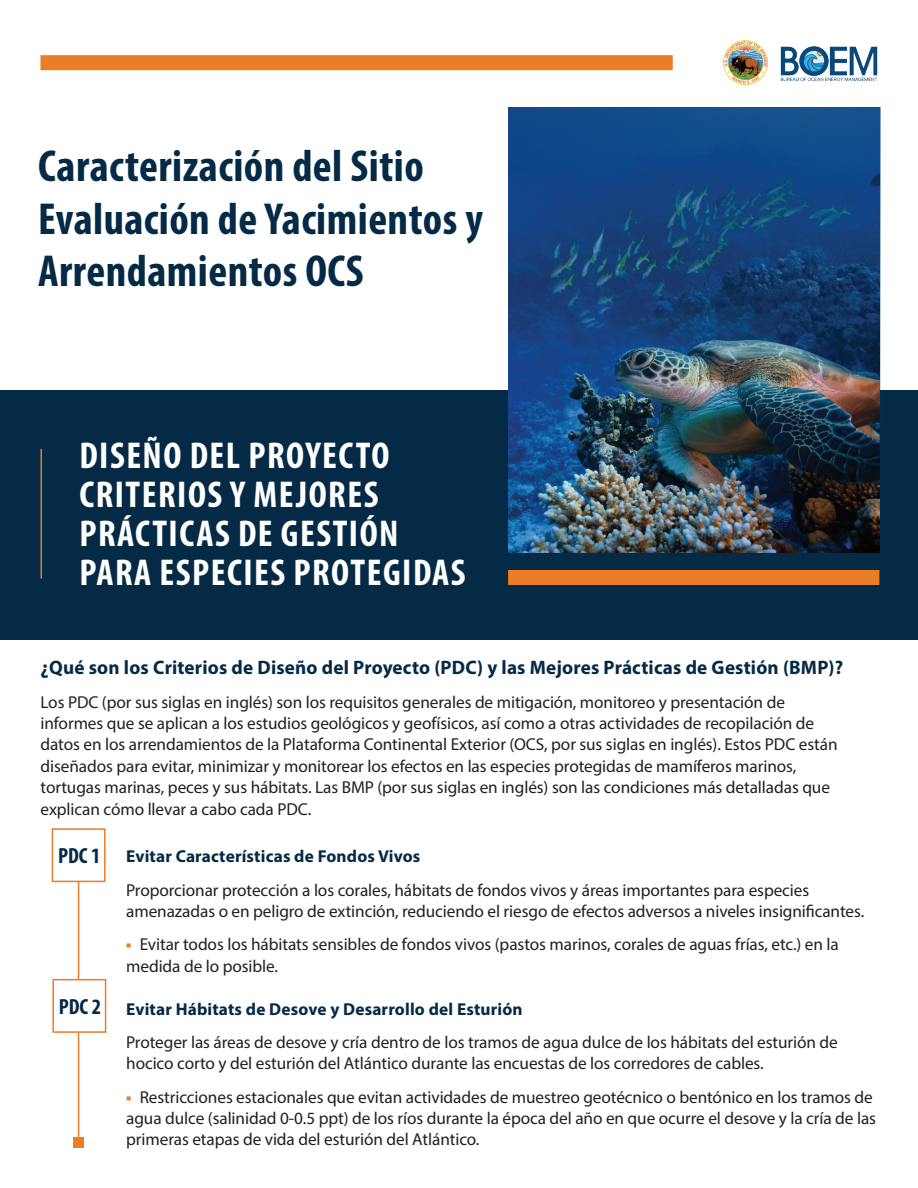
<style>
.page{position:relative;width:918px;height:1188px;background:#fff}
.page>*{position:absolute;margin:0;border:0;box-sizing:border-box;transform-origin:0 0}
.t1{font:700 condensed 45px/52.5px "Myriad Pro";letter-spacing:.01em;color:#042a46}
.t2{font:700 condensed 37.5px/39px "Myriad Pro";letter-spacing:.04em;color:#fff}
.t3{font:700 condensed 22.05px "Myriad Pro";color:#042a46}
.t4{font:700 19.5px "Myriad Pro";letter-spacing:.01em;color:#042a46}
.t5{font:17.25px/21.3px "Myriad Pro";letter-spacing:-.005em;color:#231f20}
.t6{font:700 17.25px "Myriad Pro";letter-spacing:.01em;color:#042a46}
.s1{font-family:"Source Sans Pro";color:#ea7d26}
</style>
<div class="page">
<div style="left:0;top:391px;width:918px;height:249px;background:#042a46"></div>
<img style="left:508px;top:107px;width:373px;height:446px">
<img style="left:780px;top:46px;width:98px;height:35px">
<hr style="left:40px;top:449px;width:2px;height:130px;background:#ea7d26">
<div style="left:508px;top:570px;width:371px;height:15px;background:#ea7d26"></div>
<div style="left:40px;top:55px;width:633px;height:15px;background:#ea7d26"></div>
<img style="left:724px;top:41px;width:44px;height:44px">
<hr style="left:78px;top:871px;width:1px;height:272px;background:#ea7d26">
<div style="left:52px;top:828px;width:54px;height:54px;background:#fff;border:2px solid #ea7d26"></div>
<div style="left:52px;top:979px;width:54px;height:54px;background:#fff;border:2px solid #ea7d26"></div>
<div style="left:74px;top:1137px;width:10px;height:11px;background:#ea7d26"></div>
<h1 class="t1" style="left:38px;top:139px;width:446px">Caracterización del Sitio<br>Evaluación de Yacimientos y<br>Arrendamientos OCS</h1>
<h2 class="t2" style="left:79px;top:435px;width:388px">DISEÑO DEL PROYECTO<br>CRITERIOS Y MEJORES<br>PRÁCTICAS DE GESTIÓN<br>PARA ESPECIES PROTEGIDAS</h2>
<p class="t4" style="left:40px;top:655px;width:804px">¿Qué son los Criterios de Diseño del Proyecto (PDC) y las Mejores Prácticas de Gestión (BMP)?</p>
<p class="t5" style="left:40px;top:691px;width:799px">Los PDC (por sus siglas en inglés) son los requisitos generales de mitigación, monitoreo y presentación de informes que se aplican a los estudios geológicos y geofísicos, así como a otras actividades de recopilación de datos en los arrendamientos de la Plataforma Continental Exterior (OCS, por sus siglas en inglés). Estos PDC están diseñados para evitar, minimizar y monitorear los efectos en las especies protegidas de mamíferos marinos, tortugas marinas, peces y sus hábitats. Las BMP (por sus siglas en inglés) son las condiciones más detalladas que explican cómo llevar a cabo cada PDC.</p>
<p class="t3" style="left:58px;top:842px;width:44px">PDC 1</p>
<p class="t3" style="left:59px;top:993px;width:44px">PDC 2</p>
<p class="t6" style="left:126px;top:845px;width:296px">Evitar Características de Fondos Vivos</p>
<p class="t5" style="left:126px;top:879px;width:740px">Proporcionar protección a los corales, hábitats de fondos vivos y áreas importantes para especies amenazadas o en peligro de extinción, reduciendo el riesgo de efectos adversos a niveles insignificantes.</p>
<p class="t5" style="left:126px;top:934px;width:714px"><span class="s1">▪</span> Evitar todos los hábitats sensibles de fondos vivos (pastos marinos, corales de aguas frías, etc.) en la medida de lo posible.</p>
<p class="t6" style="left:126px;top:997px;width:398px">Evitar Hábitats de Desove y Desarrollo del Esturión</p>
<p class="t5" style="left:126px;top:1031px;width:713px">Proteger las áreas de desove y cría dentro de los tramos de agua dulce de los hábitats del esturión de hocico corto y del esturión del Atlántico durante las encuestas de los corredores de cables.</p>
<p class="t5" style="left:126px;top:1086px;width:751px"><span class="s1">▪</span> Restricciones estacionales que evitan actividades de muestreo geotécnico o bentónico en los tramos de agua dulce (salinidad 0-0.5 ppt) de los ríos durante la época del año en que ocurre el desove y la cría de las primeras etapas de vida del esturión del Atlántico.</p>
</div>
